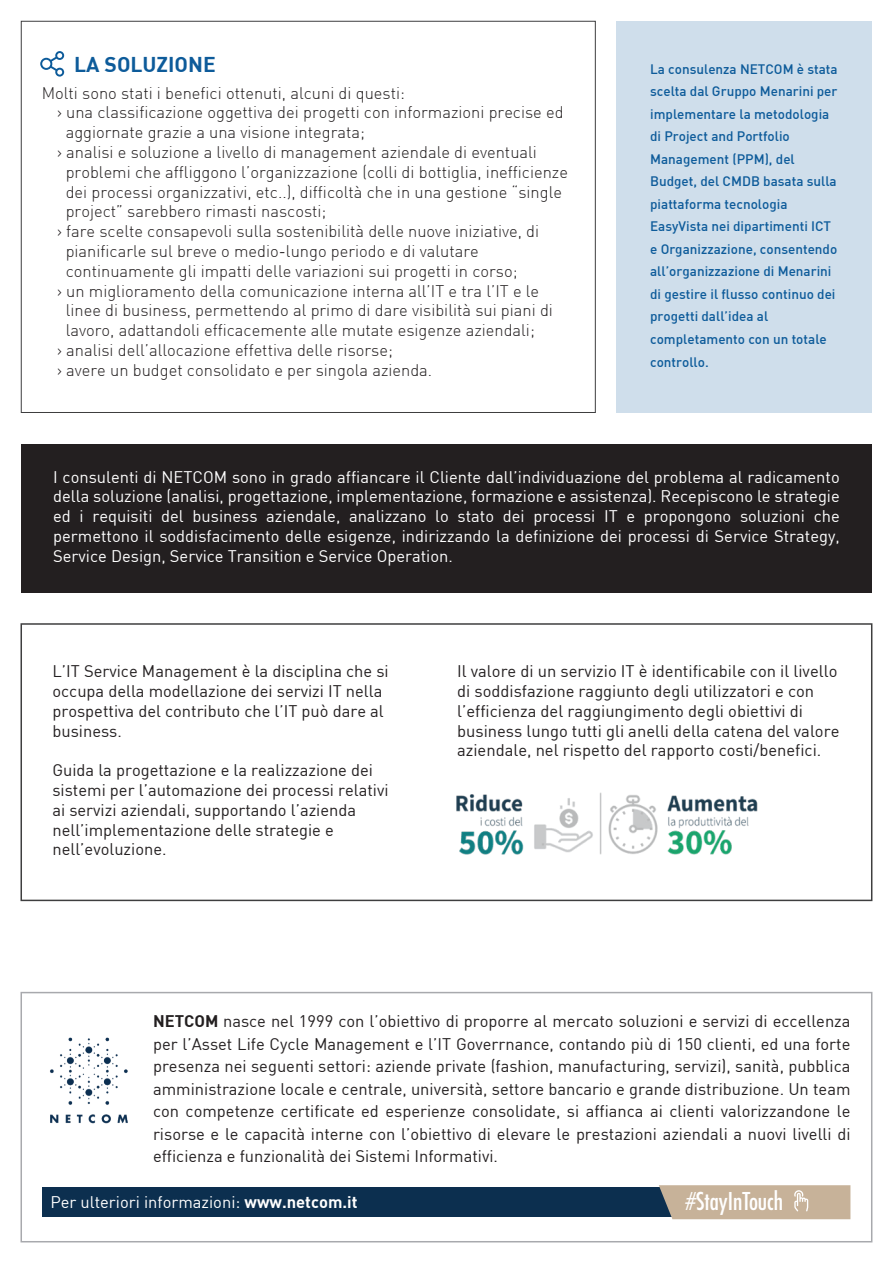
<style>
.page{position:relative;width:893px;height:1263px;background:#fff}
.page>*{position:absolute;margin:0;border:0;box-sizing:border-box;transform-origin:0 0}
.t1{font:condensed 23.85px "Futura Std";color:#fff}
.t2{font:700 21px "DIN";color:#0d5b9a}
.t3{font:16.5px/19.8px "DIN";color:#231f20}
.t4{font:300 16.5px "DIN";color:#231f20}
.t5{font:16.5px/19.8px "DIN";color:#fff;text-align:justify}
.t6{font:500 13.5px/22.5px "DIN";color:#0d5b9a}
.s1{font-weight:700}
</style>
<div class="page">
<div style="left:21px;top:444px;width:851px;height:149px;background:#231f20"></div>
<div style="left:617px;top:21px;width:255px;height:391px;background:#cfdeeb"></div>
<div style="left:43px;top:1187px;width:637px;height:30px;background:#0c2f4f"></div>
<svg style="left:40px;top:51px;width:24px;height:26px"></svg>
<div style="left:21px;top:992px;width:851px;height:250px;border:2px solid #a8a9ad"></div>
<img style="left:50px;top:1037px;width:78px;height:87px">
<div style="left:21px;top:623px;width:851px;height:278px;border:2px solid #3e3e3f"></div>
<img style="left:456px;top:792px;width:302px;height:63px">
<svg style="left:659px;top:1185px;width:191px;height:34px;background:#c2b099"></svg>
<p class="t2" style="left:74px;top:51px;width:143px">LA SOLUZIONE</p>
<p class="t4" style="left:42px;top:82px;width:365px">Molti sono stati i benefici ottenuti, alcuni di questi:</p>
<p class="t4" style="left:57px;top:102px;width:508px">› una classificazione oggettiva dei progetti con informazioni precise ed</p>
<p class="t4" style="left:66px;top:122px;width:301px">aggiornate grazie a una visione integrata;</p>
<p class="t4" style="left:57px;top:142px;width:482px">› analisi e soluzione a livello di management aziendale di eventuali</p>
<p class="t4" style="left:66px;top:162px;width:504px">problemi che affliggono l’organizzazione (colli di bottiglia, inefficienze</p>
<p class="t4" style="left:66px;top:181px;width:498px">dei processi organizzativi, etc..), difficoltà che in una gestione “single</p>
<p class="t4" style="left:66px;top:201px;width:262px">project” sarebbero rimasti nascosti;</p>
<p class="t4" style="left:57px;top:221px;width:484px">› fare scelte consapevoli sulla sostenibilità delle nuove iniziative, di</p>
<p class="t4" style="left:66px;top:241px;width:415px">pianificarle sul breve o medio-lungo periodo e di valutare</p>
<p class="t4" style="left:66px;top:261px;width:453px">continuamente gli impatti delle variazioni sui progetti in corso;</p>
<p class="t4" style="left:57px;top:280px;width:484px">› un miglioramento della comunicazione interna all’IT e tra l’IT e le</p>
<p class="t4" style="left:66px;top:300px;width:489px">linee di business, permettendo al primo di dare visibilità sui piani di</p>
<p class="t4" style="left:66px;top:320px;width:471px">lavoro, adattandoli efficacemente alle mutate esigenze aziendali;</p>
<p class="t4" style="left:57px;top:340px;width:338px">› analisi dell’allocazione effettiva delle risorse;</p>
<p class="t4" style="left:57px;top:360px;width:377px">› avere un budget consolidato e per singola azienda.</p>
<p class="t6" style="left:650px;top:57px;width:189px">La consulenza NETCOM è stata scelta dal Gruppo Menarini per implementare la metodologia di Project and Portfolio<br>Management (PPM), del<br>Budget, del CMDB basata sulla piattaforma tecnologia<br>EasyVista nei dipartimenti ICT e Organizzazione, consentendo all’organizzazione di Menarini di gestire il flusso continuo dei progetti dall’idea al completamento con un totale controllo.</p>
<p class="t5" style="left:53px;top:466px;width:788px">I consulenti di NETCOM sono in grado affiancare il Cliente dall’individuazione del problema al radicamento della soluzione (analisi, progettazione, implementazione, formazione e assistenza). Recepiscono le strategie ed i requisiti del business aziendale, analizzano lo stato dei processi IT e propongono soluzioni che permettono il soddisfacimento delle esigenze, indirizzando la definizione dei processi di Service Strategy, Service Design, Service Transition e Service Operation.</p>
<p class="t3" style="left:52px;top:661px;width:338px">L’IT Service Management è la disciplina che si occupa della modellazione dei servizi IT nella prospettiva del contributo che l’IT può dare al business.</p>
<p class="t3" style="left:52px;top:760px;width:338px">Guida la progettazione e la realizzazione dei sistemi per l’automazione dei processi relativi ai servizi aziendali, supportando l’azienda nell’implementazione delle strategie e nell’evoluzione.</p>
<p class="t3" style="left:457px;top:661px;width:384px">Il valore di un servizio IT è identificabile con il livello di soddisfazione raggiunto degli utilizzatori e con l’efficienza del raggiungimento degli obiettivi di business lungo tutti gli anelli della catena del valore aziendale, nel rispetto del rapporto costi/benefici.</p>
<p class="t3" style="left:153px;top:1010px;width:699px;line-height:22.5px;text-align:justify"><span class="s1">NETCOM</span> nasce nel 1999 con l’obiettivo di proporre al mercato soluzioni e servizi di eccellenza per l’Asset Life Cycle Management e l’IT Goverrnance, contando più di 150 clienti, ed una forte presenza nei seguenti settori: aziende private (fashion, manufacturing, servizi), sanità, pubblica amministrazione locale e centrale, università, settore bancario e grande distribuzione. Un team con competenze certificate ed esperienze consolidate, si affianca ai clienti valorizzandone le risorse e le capacità interne con l’obiettivo di elevare le prestazioni aziendali a nuovi livelli di efficienza e funzionalità dei Sistemi Informativi.</p>
<p class="t5" style="left:50px;top:1192px;width:309px">Per ulteriori informazioni: <span class="s1">www.netcom.it</span></p>
<h1 class="t1" style="left:686px;top:1187px;width:98px">#StayInTouch</h1>
</div>
